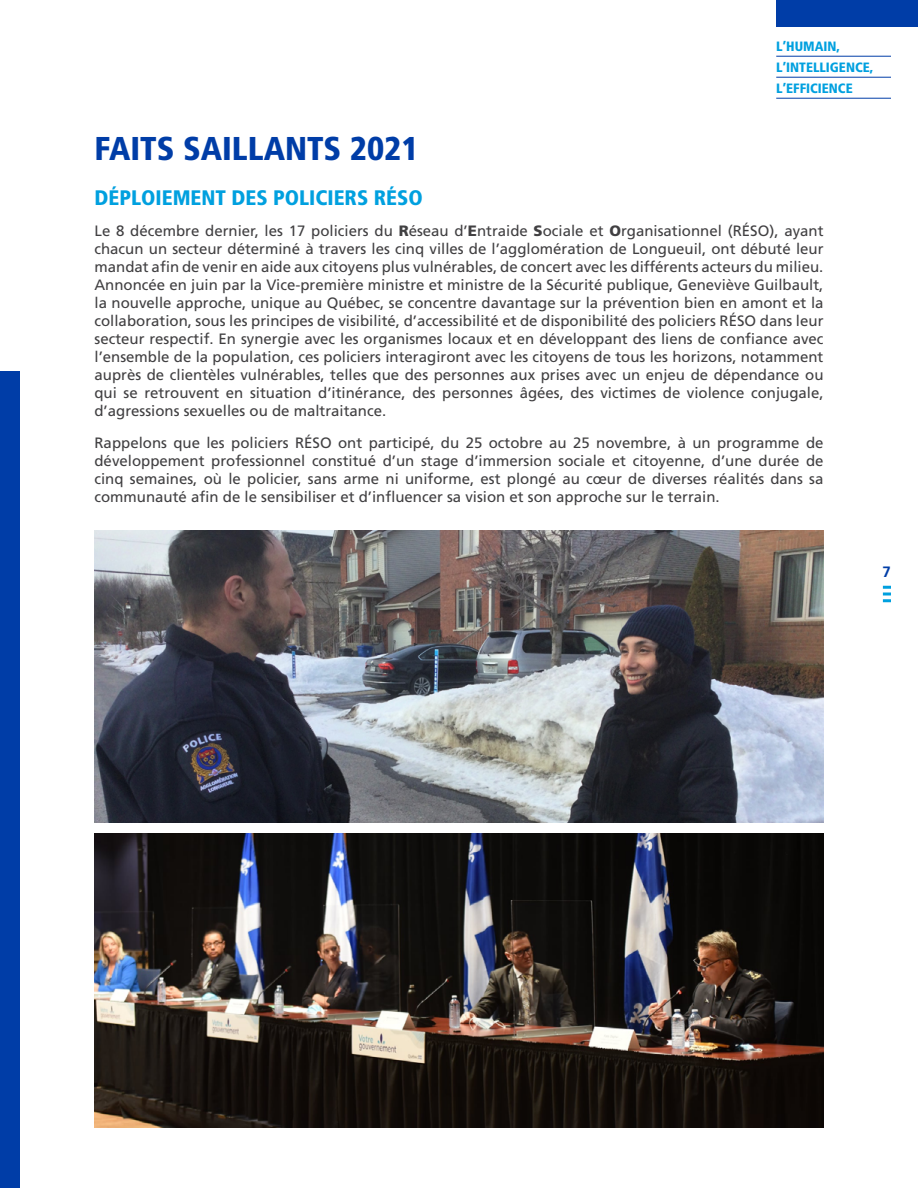
<style>
.page{position:relative;width:918px;height:1188px;background:#fff}
.page>*{position:absolute;margin:0;border:0;box-sizing:border-box;transform-origin:0 0}
.t1{font:900 condensed 33px "Frutiger";color:#003da7}
.t2{font:900 condensed 21px "Frutiger";color:#00a0df}
.t3{font:15px/18px "Frutiger";color:#414042;text-align:justify}
.t4{font:700 15px "Frutiger";color:#003da7}
.t5{font:900 condensed 13.5px/21px "Frutiger";color:#00a0df}
.s1{font-weight:900}
</style>
<div class="page">
<hr style="left:776px;top:56px;width:115px;height:1px;background:#003da7">
<hr style="left:776px;top:77px;width:115px;height:1px;background:#003da7">
<hr style="left:776px;top:98px;width:115px;height:1px;background:#003da7">
<svg style="left:883px;top:586px;width:8px;height:16px"></svg>
<div style="left:776px;top:0;width:142px;height:27px;background:#003da7"></div>
<div style="left:0;top:371px;width:20px;height:817px;background:#003da7"></div>
<img style="left:94px;top:530px;width:729px;height:292px">
<img style="left:94px;top:833px;width:729px;height:294px">
<h1 class="t1" style="left:94px;top:128px;width:326px">FAITS SAILLANTS 2021</h1>
<p class="t5" style="left:776px;top:35px;width:99px">L’HUMAIN,<br>L’INTELLIGENCE,<br>L’EFFICIENCE</p>
<h2 class="t2" style="left:94px;top:185px;width:330px">DÉPLOIEMENT DES POLICIERS RÉSO</h2>
<p class="t3" style="left:94px;top:222px;width:731px">Le 8 décembre dernier, les 17 policiers du <span class="s1">R</span>éseau d’<span class="s1">E</span>ntraide <span class="s1">S</span>ociale et <span class="s1">O</span>rganisationnel (RÉSO), ayant chacun un secteur déterminé à travers les cinq villes de l’agglomération de Longueuil, ont débuté leur mandat afin de venir en aide aux citoyens plus vulnérables, de concert avec les différents acteurs du milieu.<br>Annoncée en juin par la Vice-première ministre et ministre de la Sécurité publique, Geneviève Guilbault, la nouvelle approche, unique au Québec, se concentre davantage sur la prévention bien en amont et la collaboration, sous les principes de visibilité, d’accessibilité et de disponibilité des policiers RÉSO dans leur secteur respectif. En synergie avec les organismes locaux et en développant des liens de confiance avec l’ensemble de la population, ces policiers interagiront avec les citoyens de tous les horizons, notamment auprès de clientèles vulnérables, telles que des personnes aux prises avec un enjeu de dépendance ou qui se retrouvent en situation d’itinérance, des personnes âgées, des victimes de violence conjugale, d’agressions sexuelles ou de maltraitance.</p>
<p class="t3" style="left:94px;top:433px;width:731px">Rappelons que les policiers RÉSO ont participé, du 25 octobre au 25 novembre, à un programme de développement professionnel constitué d’un stage d’immersion sociale et citoyenne, d’une durée de cinq semaines, où le policier, sans arme ni uniforme, est plongé au cœur de diverses réalités dans sa communauté afin de le sensibiliser et d’influencer sa vision et son approche sur le terrain.</p>
<p class="t4" style="left:883px;top:563px;width:10px">7</p>
</div>
